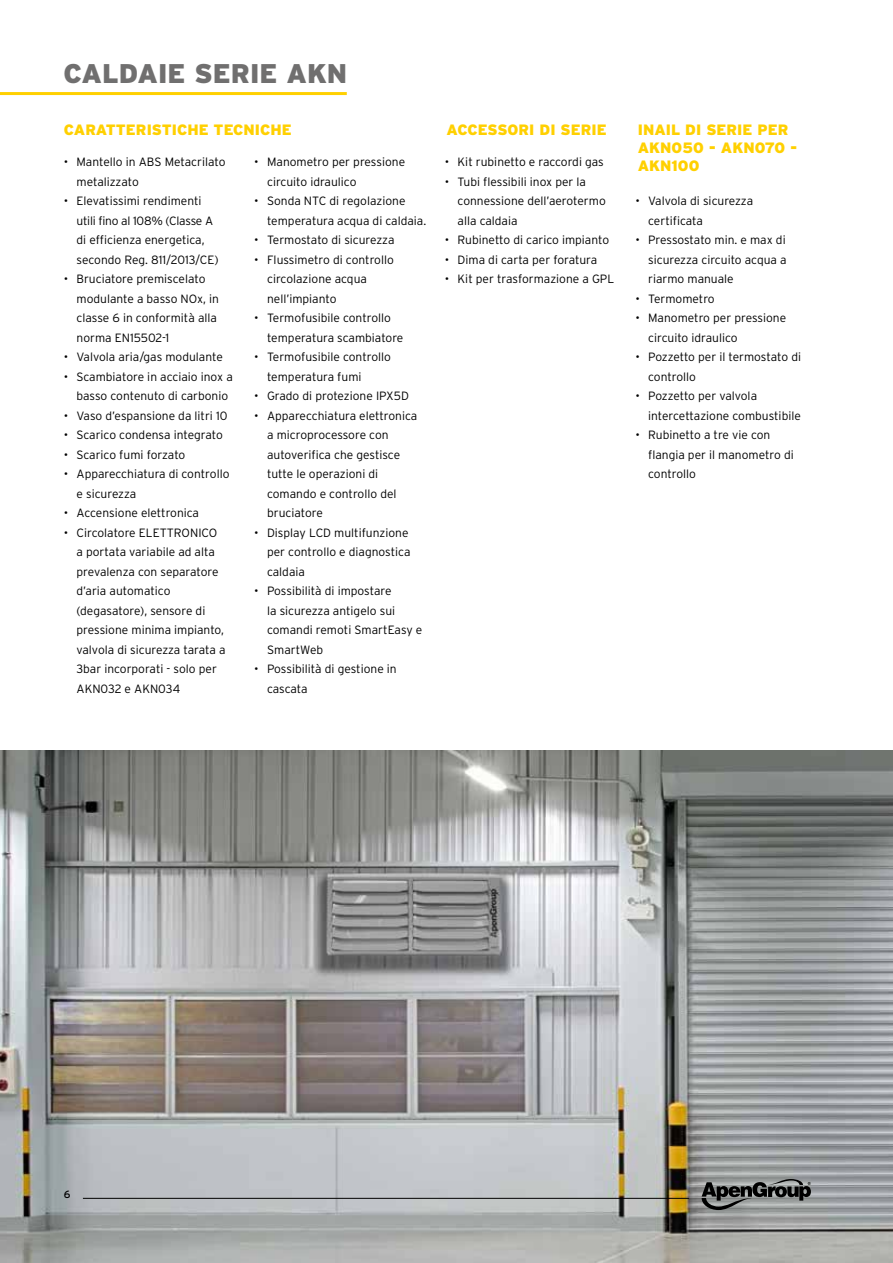
<style>
.page{position:relative;width:893px;height:1263px;background:#fff}
.page>*{position:absolute;margin:0;border:0;box-sizing:border-box;transform-origin:0 0}
.t1{font:900 27px "Interstate";color:#706f6f}
.t2{font:900 15px/18px "Interstate";color:#ffd000}
.t3{font:300 12px/19.5px "Interstate";color:#000}
.t4{font:10.5px "Interstate";color:#000}
</style>
<div class="page">
<img style="left:0;top:750px;width:893px;height:513px">
<hr style="left:83px;top:1198px;width:606px;height:1px;background:#000">
<svg style="left:701px;top:1178px;width:110px;height:32px"></svg>
<hr style="left:0;top:92px;width:347px;height:3px;background:#ffd000">
<h1 class="t1" style="left:63px;top:58px;width:285px">CALDAIE SERIE AKN</h1>
<p class="t2" style="left:64px;top:120px;width:229px">CARATTERISTICHE TECNICHE</p>
<p class="t2" style="left:446px;top:120px;width:162px">ACCESSORI DI SERIE</p>
<p class="t2" style="left:638px;top:120px;width:161px">INAIL DI SERIE PER<br>AKN050 - AKN070 -<br>AKN100</p>
<p class="t3" style="left:77px;top:152px;width:151px;text-indent:-13px">• Mantello in ABS Metacrilato metalizzato</p>
<p class="t3" style="left:77px;top:191px;width:144px;text-indent:-13px">• Elevatissimi rendimenti utili fino al 108% (Classe A di efficienza energetica, secondo Reg. 811/2013/CE)</p>
<p class="t3" style="left:77px;top:269px;width:144px;text-indent:-13px">• Bruciatore premiscelato modulante a basso NOx, in classe 6 in conformità alla norma EN15502-1</p>
<p class="t3" style="left:64px;top:347px;width:161px">• Valvola aria/gas modulante</p>
<p class="t3" style="left:77px;top:367px;width:158px;text-indent:-13px">• Scambiatore in acciaio inox a basso contenuto di carbonio</p>
<p class="t3" style="left:64px;top:406px;width:165px">• Vaso d’espansione da litri 10</p>
<p class="t3" style="left:64px;top:425px;width:161px">• Scarico condensa integrato</p>
<p class="t3" style="left:64px;top:445px;width:123px">• Scarico fumi forzato</p>
<p class="t3" style="left:77px;top:464px;width:154px;text-indent:-13px">• Apparecchiatura di controllo e sicurezza</p>
<p class="t3" style="left:64px;top:503px;width:137px">• Accensione elettronica</p>
<p class="t3" style="left:77px;top:523px;width:150px;text-indent:-13px">• Circolatore ELETTRONICO a portata variabile ad alta prevalenza con separatore d’aria automatico (degasatore), sensore di pressione minima impianto, valvola di sicurezza tarata a<br>3bar incorporati - solo per<br>AKN032 e AKN034</p>
<p class="t3" style="left:267px;top:152px;width:140px;text-indent:-13px">• Manometro per pressione circuito idraulico</p>
<p class="t3" style="left:267px;top:191px;width:161px;text-indent:-13px">• Sonda NTC di regolazione temperatura acqua di caldaia.</p>
<p class="t3" style="left:254px;top:230px;width:142px">• Termostato di sicurezza</p>
<p class="t3" style="left:267px;top:250px;width:128px;text-indent:-13px">• Flussimetro di controllo circolazione acqua nell’impianto</p>
<p class="t3" style="left:267px;top:308px;width:138px;text-indent:-13px">• Termofusibile controllo temperatura scambiatore</p>
<p class="t3" style="left:267px;top:347px;width:125px;text-indent:-13px">• Termofusibile controllo temperatura fumi</p>
<p class="t3" style="left:254px;top:386px;width:156px">• Grado di protezione IPX5D</p>
<p class="t3" style="left:267px;top:406px;width:152px;text-indent:-13px">• Apparecchiatura elettronica a microprocessore con autoverifica che gestisce tutte le operazioni di comando e controllo del bruciatore</p>
<p class="t3" style="left:267px;top:523px;width:145px;text-indent:-13px">• Display LCD multifunzione per controllo e diagnostica caldaia</p>
<p class="t3" style="left:267px;top:581px;width:157px;text-indent:-13px">• Possibilità di impostare<br>la sicurezza antigelo sui comandi remoti SmartEasy e<br>SmartWeb</p>
<p class="t3" style="left:267px;top:659px;width:131px;text-indent:-13px">• Possibilità di gestione in cascata</p>
<p class="t3" style="left:445px;top:152px;width:161px">• Kit rubinetto e raccordi gas</p>
<p class="t3" style="left:458px;top:172px;width:150px;text-indent:-13px">• Tubi flessibili inox per la connessione dell’aerotermo alla caldaia</p>
<p class="t3" style="left:445px;top:230px;width:166px">• Rubinetto di carico impianto</p>
<p class="t3" style="left:445px;top:250px;width:154px">• Dima di carta per foratura</p>
<p class="t3" style="left:445px;top:269px;width:171px">• Kit per trasformazione a GPL</p>
<p class="t3" style="left:648px;top:191px;width:107px;text-indent:-13px">• Valvola di sicurezza certificata</p>
<p class="t3" style="left:648px;top:230px;width:140px;text-align:justify;text-indent:-13px">• Pressostato min. e max di sicurezza circuito acqua a riarmo manuale</p>
<p class="t3" style="left:635px;top:289px;width:81px">• Termometro</p>
<p class="t3" style="left:648px;top:308px;width:140px;text-indent:-13px">• Manometro per pressione circuito idraulico</p>
<p class="t3" style="left:648px;top:347px;width:154px;text-indent:-13px">• Pozzetto per il termostato di controllo</p>
<p class="t3" style="left:648px;top:386px;width:154px;text-indent:-13px">• Pozzetto per valvola intercettazione combustibile</p>
<p class="t3" style="left:648px;top:425px;width:147px;text-indent:-13px">• Rubinetto a tre vie con flangia per il manometro di controllo</p>
<p class="t4" style="left:64px;top:1188px;width:8px">6</p>
</div>
